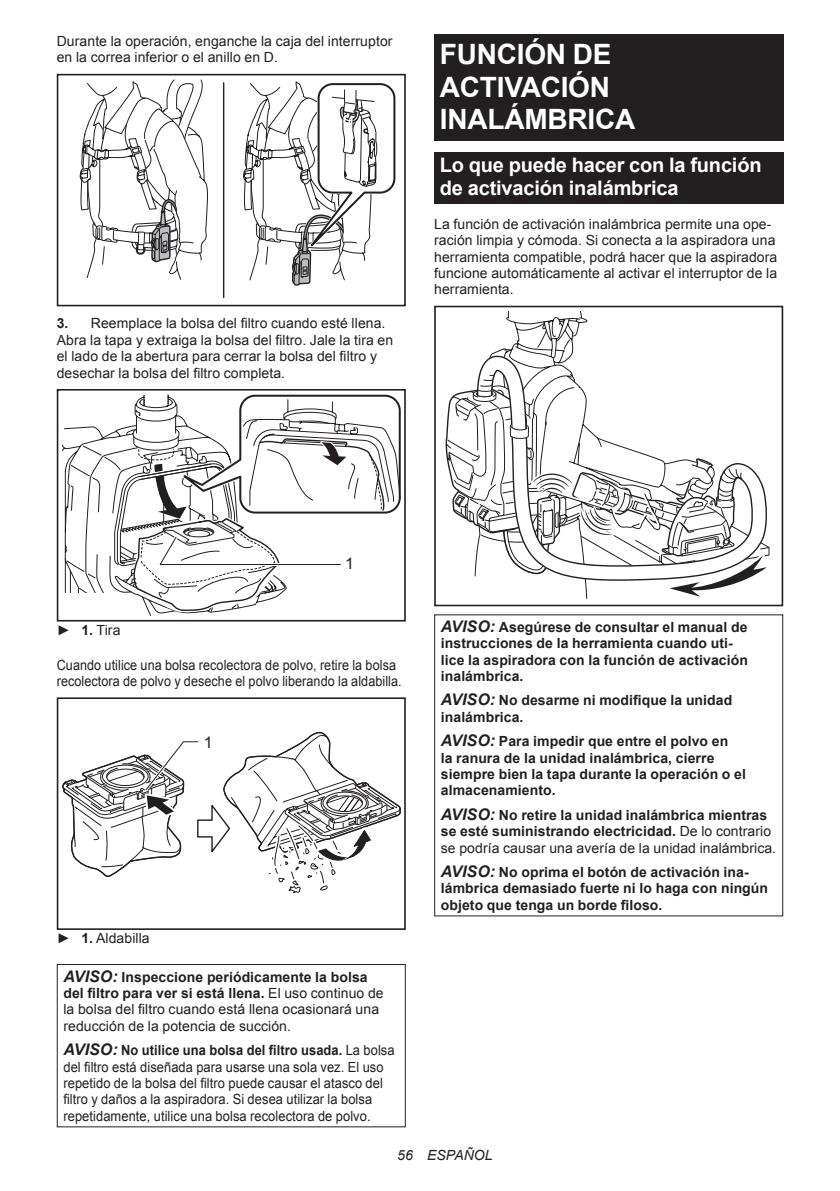
<style>
.page{position:relative;width:840px;height:1191px;background:#fff}
.page>*{position:absolute;margin:0;border:0;box-sizing:border-box;transform-origin:0 0}
.t1{font:700 28px/32.8px "Arial";letter-spacing:-.01em;color:#fff}
.t2{font:700 20px/23.4px "Arial";letter-spacing:-.01em;color:#fff}
.t3{font:16px "Arial";color:#231f20}
.t4{font:14px/16.4px "Arial";letter-spacing:.005em;color:#231f20}
.t5{font:700 14px/16.4px "Arial";letter-spacing:.005em;color:#231f20}
.t6{font:14px/16.4px "Arial";letter-spacing:.005em;color:#231f20;scale:.92 1}
.t7{font:14px/16.4px "Arial";letter-spacing:.005em;color:#231f20;scale:.9 1}
.t8{font:italic 14px "Arial";letter-spacing:.005em;color:#231f20}
.s1{font-weight:700}
.s2{font-weight:700;font-style:italic;font-size:16px}
.s3{font-style:italic;font-size:16px}
.s4{font-weight:400}
</style>
<div class="page">
<svg style="left:80px;top:79px;width:128px;height:201px"></svg>
<hr style="left:223px;top:83px;width:1px;height:214px;background:#231f20">
<svg style="left:243px;top:81px;width:153px;height:205px"></svg>
<div style="left:57px;top:278px;width:73px;height:28px;background:#fff"></div>
<div style="left:57px;top:74px;width:348px;height:232px;border:2px solid #231f20"></div>
<svg style="left:62px;top:426px;width:89px;height:190px"></svg>
<div style="left:57px;top:593px;width:73px;height:28px;background:#fff"></div>
<div style="left:57px;top:389px;width:348px;height:232px;border:2px solid #231f20"></div>
<svg style="left:119px;top:389px;width:284px;height:225px"></svg>
<div style="left:57px;top:697px;width:348px;height:233px;border:2px solid #231f20"></div>
<svg style="left:61px;top:731px;width:344px;height:199px"></svg>
<div style="left:57px;top:964px;width:348px;height:163px;border:1px solid #231f20"></div>
<div style="left:434px;top:34px;width:348px;height:107px;background:#231f20"></div>
<div style="left:434px;top:152px;width:348px;height:52px;background:#231f20"></div>
<svg style="left:491px;top:311px;width:97px;height:43px"></svg>
<svg style="left:479px;top:354px;width:94px;height:20px"></svg>
<svg style="left:445px;top:374px;width:325px;height:225px"></svg>
<div style="left:434px;top:578px;width:73px;height:28px;background:#fff"></div>
<div style="left:434px;top:306px;width:348px;height:300px;border:2px solid #231f20"></div>
<p class="t4" style="left:57px;top:33px;width:337px">Durante la operación, enganche la caja del interruptor en la correa inferior o el anillo en D.</p>
<p class="t4" style="left:57px;top:315px;width:338px"><span class="s1">3.</span> Reemplace la bolsa del filtro cuando esté llena.<br>Abra la tapa y extraiga la bolsa del filtro. Jale la tira en el lado de la abertura para cerrar la bolsa del filtro y desechar la bolsa del filtro completa.</p>
<h1 class="t1" style="left:439px;top:38px;width:197px">FUNCIÓN DE<br>ACTIVACIÓN<br>INALÁMBRICA</h1>
<h2 class="t2" style="left:439px;top:154px;width:323px">Lo que puede hacer con la función de activación inalámbrica</h2>
<p class="t4" style="left:434px;top:216px;width:344px">La función de activación inalámbrica permite una ope&shy;ración limpia y cómoda. Si conecta a la aspiradora una herramienta compatible, podrá hacer que la aspiradora funcione automáticamente al activar el interruptor de la herramienta.</p>
<p class="t3" style="left:345px;top:553px;width:10px">1</p>
<p class="t4" style="left:57px;top:622px;width:65px">► <span class="s1">1.</span> Tira</p>
<p class="t7" style="left:57px;top:656px;width:384px">Cuando utilice una bolsa recolectora de polvo, retire la bolsa recolectora de polvo y deseche el polvo liberando la aldabilla.</p>
<p class="t3" style="left:204px;top:732px;width:10px">1</p>
<p class="t4" style="left:57px;top:930px;width:94px">► <span class="s1">1.</span> Aldabilla</p>
<p class="t4" style="left:63px;top:968px;width:321px"><span class="s2">AVISO:</span> <span class="s1">Inspeccione periódicamente la bolsa del filtro para ver si está llena.</span> El uso continuo de la bolsa del filtro cuando está llena ocasionará una reducción de la potencia de succión.</p>
<p class="t6" style="left:63px;top:1042px;width:361px"><span class="s2">AVISO:</span> <span class="s1">No utilice una bolsa del filtro usada.</span> La bolsa del filtro está diseñada para usarse una sola vez. El uso repetido de la bolsa del filtro puede causar el atasco del filtro y daños a la aspiradora. Si desea utilizar la bolsa repetidamente, utilice una bolsa recolectora de polvo.</p>
<p class="t5" style="left:440px;top:619px;width:308px"><span class="s3">AVISO:</span> Asegúrese de consultar el manual de instrucciones de la herramienta cuando uti&shy;lice la aspiradora con la función de activación inalámbrica.</p>
<p class="t5" style="left:440px;top:693px;width:293px"><span class="s3">AVISO:</span> No desarme ni modifique la unidad inalámbrica.</p>
<p class="t5" style="left:440px;top:733px;width:306px"><span class="s3">AVISO:</span> Para impedir que entre el polvo en<br>la ranura de la unidad inalámbrica, cierre siempre bien la tapa durante la operación o el almacenamiento.</p>
<p class="t5" style="left:440px;top:807px;width:336px"><span class="s3">AVISO:</span> No retire la unidad inalámbrica mientras se esté suministrando electricidad. <span class="s4">De lo contrario se podría causar una avería de la unidad inalámbrica.</span></p>
<p class="t5" style="left:440px;top:864px;width:328px"><span class="s3">AVISO:</span> No oprima el botón de activación ina&shy;lámbrica demasiado fuerte ni lo haga con ningún objeto que tenga un borde filoso.</p>
<p class="t8" style="left:397px;top:1146px;width:97px">56 ESPAÑOL</p>
</div>
